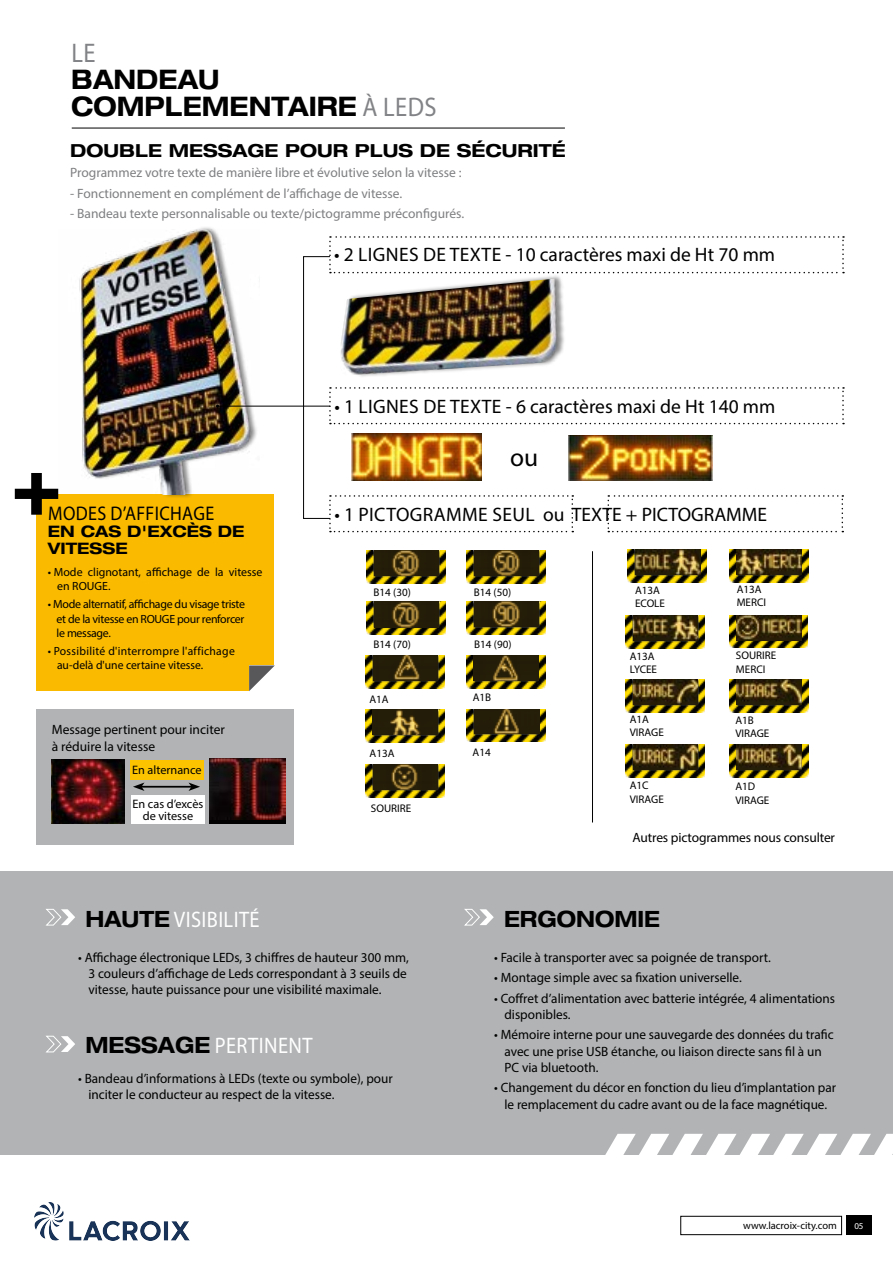
<style>
.page{position:relative;width:893px;height:1263px;background:#fff}
.page>*{position:absolute;margin:0;border:0;box-sizing:border-box;transform-origin:0 0}
.t1{font:700 expanded 27px/27px "Helvetica Neue LT Pro";color:#000;scale:.91 1}
.t2{font:27px "Myriad Pro";color:#828386;scale:.91 1}
.t3{font:25.5px "Myriad Pro";color:#000}
.t4{font:22.5px "Myriad Pro";letter-spacing:.02em;color:#fff;scale:.91 1}
.t5{font:700 expanded 22.5px "Helvetica Neue LT Pro";color:#000;scale:.91 1}
.t6{font:19.8px "Myriad Pro";letter-spacing:.02em;color:#000;scale:.91 1}
.t7{font:19.5px "Myriad Pro";color:#000}
.t8{font:700 expanded 18px "Helvetica Neue LT Pro";color:#000}
.t9{font:700 expanded 15.9px/17.1px "Helvetica Neue LT Pro";color:#000}
.t10{font:13.5px/16.2px "Myriad Pro";color:#000}
.t11{font:13.5px "Myriad Pro";color:#7e7f81}
.t12{font:12.3px/12.3px "Myriad Pro";color:#000;text-align:center}
.t13{font:11.85px/14.2px "Myriad Pro";color:#000}
.t14{font:11.85px/14.2px "Myriad Pro";letter-spacing:.02em;color:#000}
.t15{font:11.1px/13.6px "Myriad Pro";color:#000}
.t16{font:10.5px "Myriad Pro";color:#000}
.t17{font:9px "Myriad Pro";color:#fff}
.s1{font-family:"Myriad Pro";font-weight:400;font-stretch:normal;color:#828386}
.s2{font-family:"Helvetica Neue LT Pro";font-weight:700;font-stretch:expanded;color:#000}
</style>
<div class="page">
<div style="left:0;top:871px;width:893px;height:283px;background:#b1b3b4"></div>
<div style="left:303px;top:256px;width:27px;height:263px;border:1px solid #000"></div>
<div style="left:37px;top:710px;width:257px;height:135px;background:#b1b3b4"></div>
<hr style="left:141px;top:786px;width:50px;height:2px;background:#000">
<svg style="left:133px;top:782px;width:11px;height:9px"></svg>
<svg style="left:189px;top:782px;width:11px;height:9px"></svg>
<div style="left:131px;top:795px;width:73px;height:29px;background:#fff"></div>
<div style="left:130px;top:760px;width:73px;height:19px;background:#fcc400"></div>
<div style="left:209px;top:758px;width:76px;height:66px;background:linear-gradient(to right,#000,#000)"></div>
<img style="left:209px;top:758px;width:76px;height:61px">
<img style="left:52px;top:759px;width:72px;height:65px">
<div style="left:37px;top:495px;width:237px;height:196px;background:#faba00"></div>
<svg style="left:15px;top:473px;width:43px;height:42px"></svg>
<div style="left:846px;top:1216px;width:26px;height:19px;background:#000"></div>
<div style="left:680px;top:1216px;width:162px;height:19px;border:1px solid #000"></div>
<div style="left:82px;top:225px;width:184px;height:273px;background:#000;opacity:.45"></div>
<img style="left:79px;top:230px;width:180px;height:264px">
<img style="left:340px;top:276px;width:224px;height:100px">
<hr style="left:218px;top:406px;width:112px;height:1px;background:#000">
<img style="left:352px;top:434px;width:130px;height:47px">
<img style="left:569px;top:435px;width:143px;height:45px">
<svg style="left:329px;top:387px;width:515px;height:37px"></svg>
<svg style="left:329px;top:495px;width:244px;height:37px"></svg>
<svg style="left:608px;top:495px;width:235px;height:37px"></svg>
<svg style="left:329px;top:236px;width:515px;height:37px"></svg>
<svg style="left:604px;top:1134px;width:289px;height:21px"></svg>
<hr style="left:592px;top:551px;width:1px;height:271px;background:#000">
<img style="left:366px;top:710px;width:78px;height:33px">
<img style="left:373px;top:710px;width:65px;height:25px">
<img style="left:467px;top:550px;width:79px;height:33px">
<img style="left:474px;top:550px;width:65px;height:25px">
<img style="left:366px;top:602px;width:79px;height:32px">
<img style="left:374px;top:602px;width:64px;height:25px">
<img style="left:467px;top:602px;width:79px;height:32px">
<img style="left:474px;top:602px;width:65px;height:25px">
<img style="left:366px;top:550px;width:79px;height:33px">
<img style="left:374px;top:550px;width:64px;height:26px">
<img style="left:466px;top:655px;width:79px;height:33px">
<img style="left:474px;top:655px;width:64px;height:25px">
<img style="left:366px;top:764px;width:78px;height:33px">
<img style="left:373px;top:764px;width:65px;height:25px">
<img style="left:626px;top:679px;width:79px;height:33px">
<img style="left:633px;top:679px;width:65px;height:25px">
<img style="left:626px;top:744px;width:79px;height:33px">
<img style="left:633px;top:744px;width:65px;height:25px">
<img style="left:729px;top:679px;width:79px;height:33px">
<img style="left:737px;top:679px;width:64px;height:25px">
<img style="left:729px;top:744px;width:79px;height:33px">
<img style="left:737px;top:744px;width:64px;height:25px">
<img style="left:729px;top:549px;width:79px;height:33px">
<img style="left:737px;top:549px;width:64px;height:26px">
<img style="left:626px;top:615px;width:79px;height:33px">
<img style="left:633px;top:615px;width:65px;height:25px">
<img style="left:628px;top:549px;width:79px;height:33px">
<img style="left:636px;top:549px;width:64px;height:25px">
<img style="left:729px;top:615px;width:79px;height:33px">
<img style="left:737px;top:615px;width:64px;height:25px">
<img style="left:467px;top:709px;width:79px;height:33px">
<img style="left:475px;top:709px;width:64px;height:25px">
<img style="left:366px;top:655px;width:78px;height:33px">
<img style="left:373px;top:655px;width:65px;height:25px">
<svg style="left:249px;top:665px;width:26px;height:26px"></svg>
<svg style="left:46px;top:909px;width:29px;height:16px"></svg>
<svg style="left:464px;top:909px;width:30px;height:16px"></svg>
<svg style="left:46px;top:1036px;width:29px;height:16px"></svg>
<hr style="left:72px;top:128px;width:493px;height:1px;background:#000">
<img style="left:35px;top:1202px;width:154px;height:38px">
<h1 class="t2" style="left:71px;top:36px;width:28px">LE</h1>
<h1 class="t1" style="left:71px;top:65px;width:403px">BANDEAU<br>COMPLEMENTAIRE <span class="s1">À LEDS</span></h1>
<h3 class="t8" style="left:70px;top:139px;width:497px">DOUBLE MESSAGE POUR PLUS DE SÉCURITÉ</h3>
<p class="t11" style="left:70px;top:165px;width:393px">Programmez votre texte de manière libre et évolutive selon la vitesse :</p>
<p class="t11" style="left:70px;top:185px;width:333px">- Fonctionnement en complément de l’affichage de vitesse.</p>
<p class="t11" style="left:70px;top:205px;width:395px">- Bandeau texte personnalisable ou texte/pictogramme préconfigurés.</p>
<h3 class="t7" style="left:334px;top:243px;width:442px">• 2 LIGNES DE TEXTE - 10 caractères maxi de Ht 70 mm</h3>
<h3 class="t7" style="left:334px;top:395px;width:442px">• 1 LIGNES DE TEXTE - 6 caractères maxi de Ht 140 mm</h3>
<h3 class="t6" style="left:48px;top:501px;width:184px">MODES D’AFFICHAGE</h3>
<p class="t9" style="left:48px;top:522px;width:198px">EN CAS D'EXCÈS DE<br>VITESSE</p>
<p class="t13" style="left:57px;top:565px;width:207px;text-indent:-9px">• Mode clignotant, affichage de la vitesse en ROUGE.</p>
<p class="t13" style="left:57px;top:597px;width:190px;text-align:justify;text-indent:-9px">• Mode alternatif, affichage du visage triste et de la vitesse en ROUGE pour renforcer le message.</p>
<p class="t14" style="left:57px;top:643px;width:179px;text-indent:-9px">• Possibilité d'interrompre l'affichage au-delà d'une certaine vitesse.</p>
<p class="t10" style="left:52px;top:722px;width:175px">Message pertinent pour inciter à réduire la vitesse</p>
<p class="t12" style="left:132px;top:763px;width:71px">En alternance</p>
<p class="t12" style="left:133px;top:797px;width:72px">En cas d’excès de vitesse</p>
<h2 class="t3" style="left:510px;top:441px;width:30px">ou</h2>
<h3 class="t7" style="left:334px;top:503px;width:434px">• 1 PICTOGRAMME SEUL ou TEXTE + PICTOGRAMME</h3>
<p class="t15" style="left:373px;top:586px;width:39px">B14 (30)</p>
<p class="t15" style="left:474px;top:586px;width:39px">B14 (50)</p>
<p class="t15" style="left:373px;top:637px;width:39px">B14 (70)</p>
<p class="t15" style="left:474px;top:637px;width:39px">B14 (90)</p>
<p class="t15" style="left:369px;top:692px;width:21px">A1A</p>
<p class="t15" style="left:370px;top:746px;width:26px">A13A</p>
<p class="t15" style="left:371px;top:801px;width:42px">SOURIRE</p>
<p class="t15" style="left:473px;top:690px;width:20px">A1B</p>
<p class="t15" style="left:473px;top:745px;width:20px">A14</p>
<p class="t15" style="left:635px;top:583px;width:31px">A13A<br>ECOLE</p>
<p class="t15" style="left:737px;top:582px;width:31px">A13A<br>MERCI</p>
<p class="t15" style="left:630px;top:649px;width:29px">A13A<br>LYCEE</p>
<p class="t15" style="left:736px;top:648px;width:42px">SOURIRE<br>MERCI</p>
<p class="t15" style="left:630px;top:712px;width:36px">A1A<br>VIRAGE</p>
<p class="t15" style="left:735px;top:713px;width:36px">A1B<br>VIRAGE</p>
<p class="t15" style="left:630px;top:778px;width:36px">A1C<br>VIRAGE</p>
<p class="t15" style="left:735px;top:779px;width:36px">A1D<br>VIRAGE</p>
<p class="t10" style="left:633px;top:829px;width:204px">Autres pictogrammes nous consulter</p>
<h3 class="t4" style="left:86px;top:905px;width:193px"><span class="s2">HAUTE</span> VISIBILITÉ</h3>
<h3 class="t5" style="left:504px;top:904px;width:173px">ERGONOMIE</h3>
<p class="t10" style="left:88px;top:949px;width:322px;text-indent:-10px">• Affichage électronique LEDs, 3 chiffres de hauteur 300 mm,<br>3 couleurs d’affichage de Leds correspondant à 3 seuils de vitesse, haute puissance pour une visibilité maximale.</p>
<p class="t10" style="left:494px;top:949px;width:278px">• Facile à transporter avec sa poignée de transport.</p>
<p class="t10" style="left:494px;top:969px;width:249px">• Montage simple avec sa fixation universelle.</p>
<p class="t10" style="left:504px;top:990px;width:332px;text-indent:-10px">• Coffret d’alimentation avec batterie intégrée, 4 alimentations disponibles.</p>
<p class="t10" style="left:504px;top:1027px;width:331px;text-indent:-10px">• Mémoire interne pour une sauvegarde des données du trafic avec une prise USB étanche, ou liaison directe sans fil à un<br>PC via bluetooth.</p>
<p class="t10" style="left:494px;top:1079px;width:343px;text-align:center">• Changement du décor en fonction du lieu d’implantation par le remplacement du cadre avant ou de la face magnétique.</p>
<h3 class="t4" style="left:86px;top:1032px;width:251px"><span class="s2">MESSAGE</span> PERTINENT</h3>
<p class="t10" style="left:88px;top:1070px;width:306px;text-indent:-10px">• Bandeau d’informations à LEDs (texte ou symbole), pour inciter le conducteur au respect de la vitesse.</p>
<p class="t16" style="left:743px;top:1219px;width:95px">www.lacroix-city.com</p>
<p class="t17" style="left:854px;top:1220px;width:11px">05</p>
</div>
